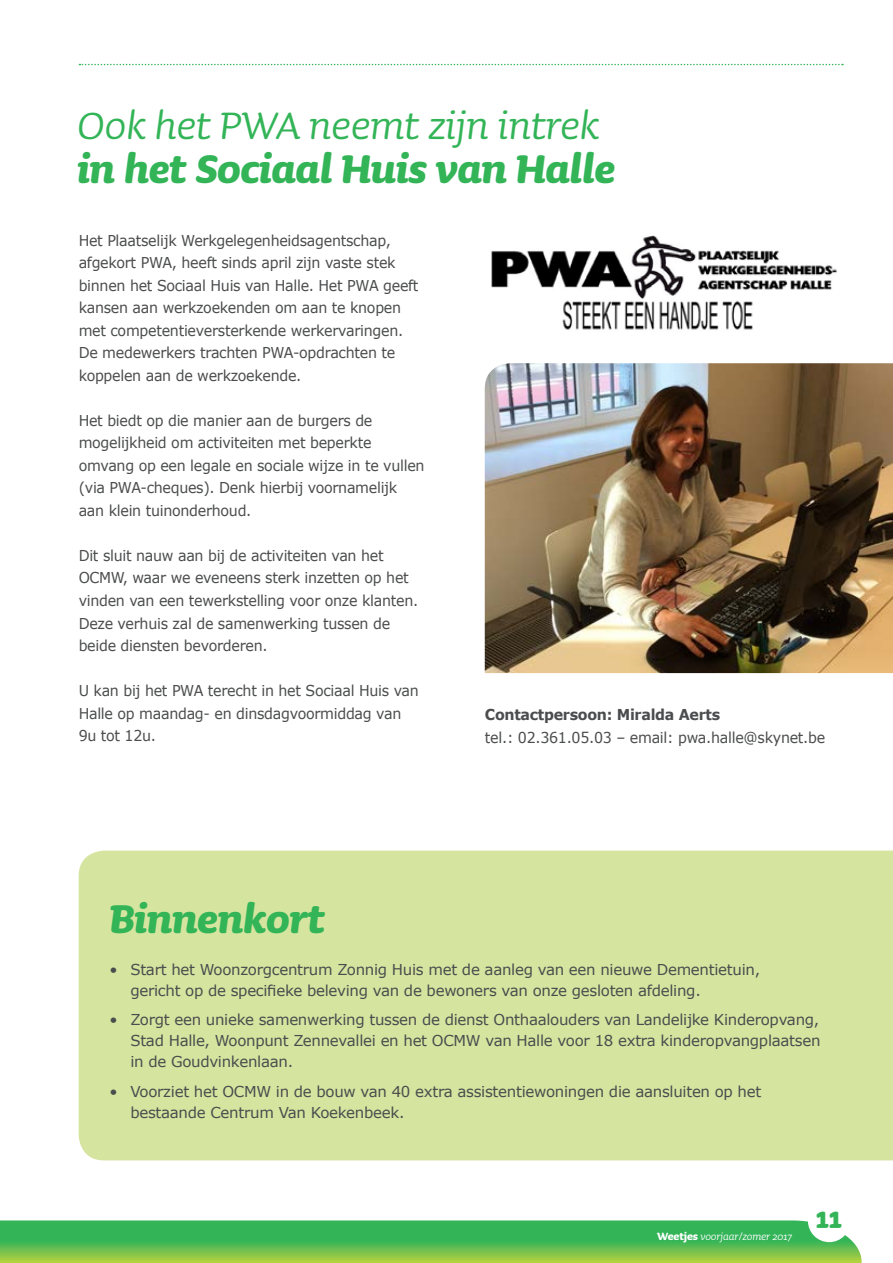
<style>
.page{position:relative;width:893px;height:1263px;background:#fff}
.page>*{position:absolute;margin:0;border:0;box-sizing:border-box;transform-origin:0 0}
.t1{font:italic 700 51px "Sauna";letter-spacing:-.01em;color:#32b457}
.t2{font:italic 51px "Sauna";letter-spacing:-.01em;color:#32b457}
.t3{font:700 39px "Sauna";color:#32b457;scale:.85 1}
.t4{font:15px/22.5px "Verdana";letter-spacing:-.02em;color:#4b4c4d;scale:.95 1}
.t5{font:15px/21px "Verdana";letter-spacing:-.02em;color:#4b4c4d}
.t6{font:700 15px "Verdana";letter-spacing:-.02em;color:#4b4c4d;scale:.95 1}
.t7{font:italic 13.5px "Sauna";letter-spacing:-.01em;color:#fff;scale:.95 1}
.s1{font-weight:700;font-style:normal}
</style>
<div class="page">
<svg style="left:0;top:1220px;width:862px;height:43px;background:#5bbd54"></svg>
<div style="left:808px;top:1199px;width:42px;height:43px;background:#fff;border-radius:50%"></div>
<svg style="left:79px;top:64px;width:764px;height:1px"></svg>
<img style="left:491px;top:235px;width:346px;height:95px">
<img style="left:485px;top:363px;width:408px;height:310px">
<div style="left:79px;top:850px;width:814px;height:310px;background:#d5e5a0"></div>
<h1 class="t2" style="left:77px;top:98px;width:524px">Ook het PWA neemt zijn intrek</h1>
<h1 class="t1" style="left:77px;top:142px;width:540px">in het Sociaal Huis van Halle</h1>
<p class="t4" style="left:79px;top:229px;width:359px">Het Plaatselijk Werkgelegenheidsagentschap, afgekort PWA, heeft sinds april zijn vaste stek binnen het Sociaal Huis van Halle. Het PWA geeft kansen aan werkzoekenden om aan te knopen met competentieversterkende werkervaringen.<br>De medewerkers trachten PWA-opdrachten te koppelen aan de werkzoekende.</p>
<p class="t4" style="left:79px;top:409px;width:366px">Het biedt op die manier aan de burgers de mogelijkheid om activiteiten met beperkte omvang op een legale en sociale wijze in te vullen (via PWA-cheques). Denk hierbij voornamelijk aan klein tuinonderhoud.</p>
<p class="t4" style="left:79px;top:544px;width:359px">Dit sluit nauw aan bij de activiteiten van het OCMW, waar we eveneens sterk inzetten op het vinden van een tewerkstelling voor onze klanten.<br>Deze verhuis zal de samenwerking tussen de beide diensten bevorderen.</p>
<p class="t4" style="left:79px;top:679px;width:360px">U kan bij het PWA terecht in het Sociaal Huis van<br>Halle op maandag- en dinsdagvoormiddag van<br>9u tot 12u.</p>
<p class="t6" style="left:485px;top:705px;width:249px">Contactpersoon: Miralda Aerts</p>
<p class="t4" style="left:485px;top:726px;width:360px">tel.: 02.361.05.03 – email: pwa.halle@skynet.be</p>
<h1 class="t1" style="left:109px;top:891px;width:217px">Binnenkort</h1>
<p class="t5" style="left:130px;top:959px;width:631px;text-indent:-21px">• Start het Woonzorgcentrum Zonnig Huis met de aanleg van een nieuwe Dementietuin, gericht op de specifieke beleving van de bewoners van onze gesloten afdeling.</p>
<p class="t5" style="left:130px;top:1009px;width:692px;text-align:justify;text-indent:-21px">• Zorgt een unieke samenwerking tussen de dienst Onthaalouders van Landelijke Kinderopvang, Stad Halle, Woonpunt Zennevallei en het OCMW van Halle voor 18 extra kinderopvangplaatsen in de Goudvinkenlaan.</p>
<p class="t5" style="left:130px;top:1081px;width:632px;text-indent:-21px">• Voorziet het OCMW in de bouw van 40 extra assistentiewoningen die aansluiten op het bestaande Centrum Van Koekenbeek.</p>
<p class="t7" style="left:657px;top:1229px;width:143px"><span class="s1">Weetjes</span> voorjaar/zomer 2017</p>
<h2 class="t3" style="left:816px;top:1196px;width:32px">11</h2>
</div>
